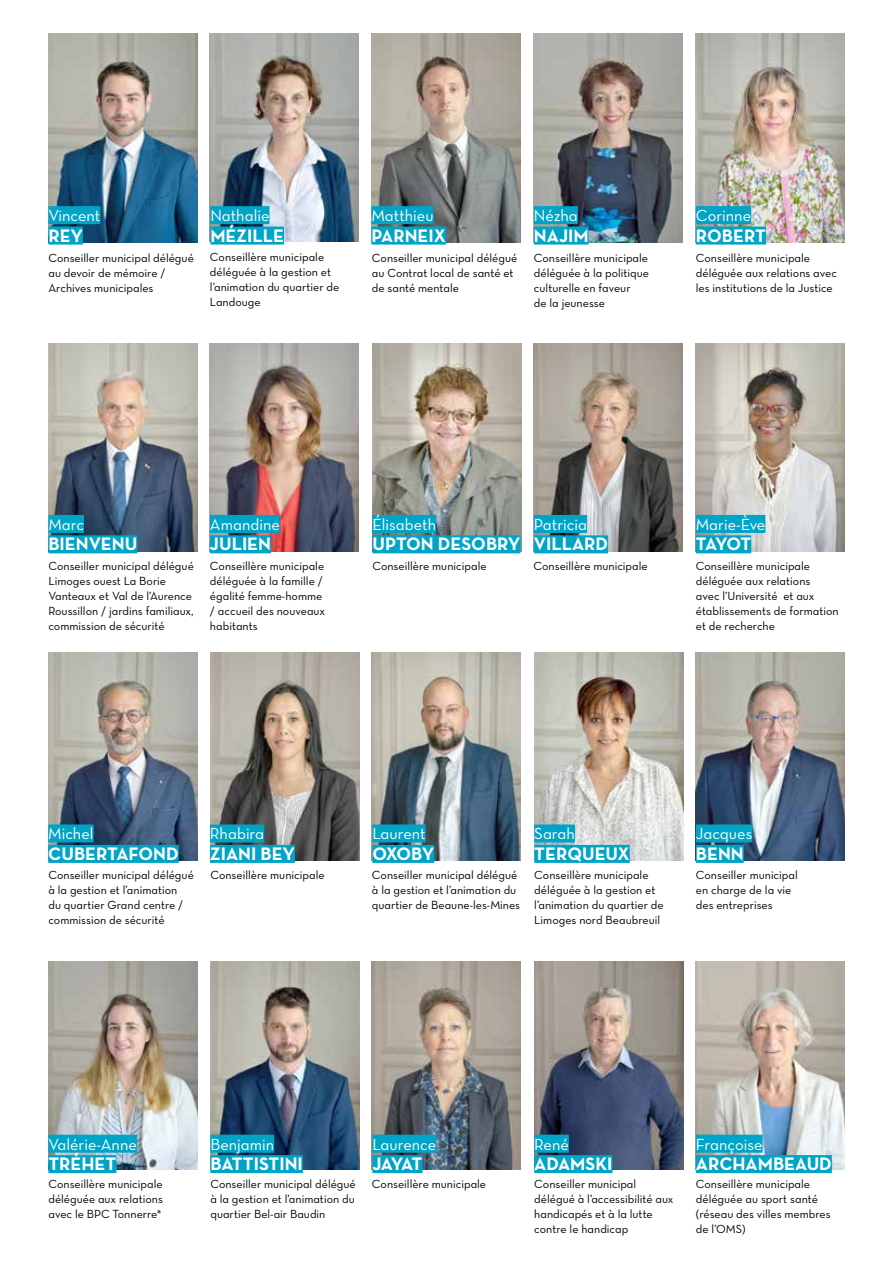
<style>
.page{position:relative;width:893px;height:1263px;background:#fff}
.page>*{position:absolute;margin:0;border:0;box-sizing:border-box;transform-origin:0 0}
.t1{font:700 18.45px "Neutra Text";color:#fff}
.t2{font:16.35px "Neutra Text Book Alt";color:#fff}
.t3{font:12px/15px "Neutra Text Book Alt";color:#000}
</style>
<div class="page">
<img style="left:696px;top:961px;width:149px;height:208px">
<img style="left:534px;top:34px;width:149px;height:208px">
<img style="left:372px;top:34px;width:149px;height:208px">
<img style="left:696px;top:34px;width:149px;height:208px">
<img style="left:696px;top:343px;width:149px;height:208px">
<img style="left:210px;top:652px;width:149px;height:208px">
<img style="left:48px;top:652px;width:149px;height:208px">
<img style="left:372px;top:652px;width:149px;height:208px">
<img style="left:534px;top:652px;width:149px;height:208px">
<img style="left:48px;top:343px;width:149px;height:208px">
<img style="left:210px;top:343px;width:149px;height:208px">
<img style="left:533px;top:343px;width:149px;height:208px">
<img style="left:372px;top:343px;width:149px;height:208px">
<img style="left:48px;top:34px;width:149px;height:208px">
<img style="left:696px;top:652px;width:149px;height:208px">
<img style="left:210px;top:961px;width:149px;height:208px">
<img style="left:48px;top:961px;width:149px;height:208px">
<img style="left:210px;top:33px;width:149px;height:208px">
<img style="left:372px;top:961px;width:149px;height:208px">
<img style="left:534px;top:961px;width:149px;height:208px">
<div style="left:48px;top:515px;width:36px;height:18px;background:#00a4c7"></div>
<div style="left:48px;top:535px;width:89px;height:18px;background:#00a4c7"></div>
<div style="left:210px;top:515px;width:70px;height:18px;background:#00a4c7"></div>
<div style="left:210px;top:535px;width:61px;height:18px;background:#00a4c7"></div>
<div style="left:534px;top:515px;width:53px;height:18px;background:#00a4c7"></div>
<div style="left:534px;top:535px;width:74px;height:18px;background:#00a4c7"></div>
<div style="left:696px;top:515px;width:69px;height:18px;background:#00a4c7"></div>
<div style="left:696px;top:535px;width:55px;height:18px;background:#00a4c7"></div>
<div style="left:48px;top:824px;width:46px;height:18px;background:#00a4c7"></div>
<div style="left:48px;top:845px;width:131px;height:18px;background:#00a4c7"></div>
<div style="left:210px;top:824px;width:54px;height:18px;background:#00a4c7"></div>
<div style="left:210px;top:845px;width:85px;height:18px;background:#00a4c7"></div>
<div style="left:372px;top:824px;width:54px;height:18px;background:#00a4c7"></div>
<div style="left:372px;top:845px;width:62px;height:18px;background:#00a4c7"></div>
<div style="left:534px;top:824px;width:41px;height:18px;background:#00a4c7"></div>
<div style="left:534px;top:845px;width:96px;height:18px;background:#00a4c7"></div>
<div style="left:696px;top:824px;width:56px;height:18px;background:#00a4c7"></div>
<div style="left:696px;top:845px;width:48px;height:18px;background:#00a4c7"></div>
<div style="left:48px;top:1135px;width:89px;height:18px;background:#00a4c7"></div>
<div style="left:48px;top:1155px;width:68px;height:18px;background:#00a4c7"></div>
<div style="left:210px;top:1135px;width:64px;height:18px;background:#00a4c7"></div>
<div style="left:210px;top:1155px;width:93px;height:18px;background:#00a4c7"></div>
<div style="left:372px;top:1135px;width:64px;height:18px;background:#00a4c7"></div>
<div style="left:372px;top:1155px;width:50px;height:18px;background:#00a4c7"></div>
<div style="left:534px;top:1135px;width:35px;height:18px;background:#00a4c7"></div>
<div style="left:534px;top:1155px;width:78px;height:18px;background:#00a4c7"></div>
<div style="left:696px;top:1135px;width:67px;height:18px;background:#00a4c7"></div>
<div style="left:696px;top:1155px;width:136px;height:18px;background:#00a4c7"></div>
<div style="left:48px;top:206px;width:52px;height:18px;background:#00a4c7"></div>
<div style="left:48px;top:227px;width:35px;height:18px;background:#00a4c7"></div>
<div style="left:210px;top:206px;width:59px;height:18px;background:#00a4c7"></div>
<div style="left:210px;top:227px;width:74px;height:18px;background:#00a4c7"></div>
<div style="left:372px;top:206px;width:62px;height:18px;background:#00a4c7"></div>
<div style="left:372px;top:227px;width:74px;height:18px;background:#00a4c7"></div>
<div style="left:534px;top:206px;width:44px;height:18px;background:#00a4c7"></div>
<div style="left:534px;top:227px;width:55px;height:18px;background:#00a4c7"></div>
<div style="left:696px;top:206px;width:55px;height:18px;background:#00a4c7"></div>
<div style="left:696px;top:227px;width:70px;height:18px;background:#00a4c7"></div>
<div style="left:373px;top:515px;width:63px;height:18px;background:#00a4c7"></div>
<div style="left:373px;top:535px;width:147px;height:18px;background:#00a4c7"></div>
<h2 class="t2" style="left:48px;top:206px;width:54px">Vincent</h2>
<h1 class="t1" style="left:48px;top:224px;width:36px">REY</h1>
<p class="t3" style="left:48px;top:250px;width:147px">Conseiller municipal délégué au devoir de mémoire /<br>Archives municipales</p>
<h2 class="t2" style="left:210px;top:206px;width:61px">Nathalie</h2>
<h1 class="t1" style="left:210px;top:224px;width:75px">MÉZILLE</h1>
<p class="t3" style="left:210px;top:249px;width:131px">Conseillère municipale déléguée à la gestion et l’animation du quartier de<br>Landouge</p>
<h2 class="t2" style="left:372px;top:206px;width:64px">Matthieu</h2>
<h1 class="t1" style="left:372px;top:224px;width:76px">PARNEIX</h1>
<h2 class="t2" style="left:534px;top:206px;width:45px">Nézha</h2>
<h1 class="t1" style="left:534px;top:224px;width:56px">NAJIM</h1>
<h2 class="t2" style="left:696px;top:206px;width:57px">Corinne</h2>
<h1 class="t1" style="left:696px;top:224px;width:72px">ROBERT</h1>
<p class="t3" style="left:372px;top:250px;width:147px">Conseiller municipal délégué au Contrat local de santé et de santé mentale</p>
<p class="t3" style="left:696px;top:250px;width:143px">Conseillère municipale déléguée aux relations avec les institutions de la Justice</p>
<p class="t3" style="left:534px;top:250px;width:117px">Conseillère municipale déléguée à la politique culturelle en faveur<br>de la jeunesse</p>
<h2 class="t2" style="left:48px;top:514px;width:37px">Marc</h2>
<h1 class="t1" style="left:48px;top:533px;width:90px">BIENVENU</h1>
<h2 class="t2" style="left:210px;top:514px;width:71px">Amandine</h2>
<h1 class="t1" style="left:210px;top:533px;width:63px">JULIEN</h1>
<h2 class="t2" style="left:373px;top:514px;width:65px">Élisabeth</h2>
<h1 class="t1" style="left:373px;top:533px;width:149px">UPTON DESOBRY</h1>
<h2 class="t2" style="left:534px;top:514px;width:55px">Patricia</h2>
<h1 class="t1" style="left:534px;top:533px;width:76px">VILLARD</h1>
<h2 class="t2" style="left:696px;top:514px;width:71px">Marie-Ève</h2>
<h1 class="t1" style="left:696px;top:533px;width:57px">TAYOT</h1>
<p class="t3" style="left:48px;top:558px;width:147px">Conseiller municipal délégué<br>Limoges ouest La Borie<br>Vanteaux et Val de l’Aurence<br>Roussillon / jardins familiaux, commission de sécurité</p>
<p class="t3" style="left:210px;top:558px;width:117px">Conseillère municipale déléguée à la famille / égalité femme-homme / accueil des nouveaux habitants</p>
<p class="t3" style="left:372px;top:558px;width:116px">Conseillère municipale</p>
<p class="t3" style="left:533px;top:558px;width:116px">Conseillère municipale</p>
<p class="t3" style="left:696px;top:558px;width:144px">Conseillère municipale déléguée aux relations<br>avec l’Université et aux établissements de formation et de recherche</p>
<h2 class="t2" style="left:48px;top:824px;width:47px">Michel</h2>
<h1 class="t1" style="left:48px;top:842px;width:132px">CUBERTAFOND</h1>
<h2 class="t2" style="left:210px;top:824px;width:56px">Rhabira</h2>
<h1 class="t1" style="left:210px;top:842px;width:86px">ZIANI BEY</h1>
<h2 class="t2" style="left:372px;top:824px;width:55px">Laurent</h2>
<h1 class="t1" style="left:372px;top:842px;width:63px">OXOBY</h1>
<h2 class="t2" style="left:534px;top:824px;width:42px">Sarah</h2>
<h1 class="t1" style="left:534px;top:842px;width:97px">TERQUEUX</h1>
<h2 class="t2" style="left:696px;top:824px;width:58px">Jacques</h2>
<h1 class="t1" style="left:696px;top:842px;width:49px">BENN</h1>
<p class="t3" style="left:48px;top:867px;width:147px">Conseiller municipal délégué</p>
<p class="t3" style="left:210px;top:867px;width:116px">Conseillère municipale</p>
<p class="t3" style="left:48px;top:882px;width:136px">à la gestion et l’animation du quartier Grand centre / commission de sécurité</p>
<p class="t3" style="left:372px;top:867px;width:150px">Conseiller municipal délégué à la gestion et l’animation du quartier de Beaune-les-Mines</p>
<p class="t3" style="left:534px;top:867px;width:131px">Conseillère municipale déléguée à la gestion et l’animation du quartier de<br>Limoges nord Beaubreuil</p>
<p class="t3" style="left:696px;top:867px;width:103px">Conseiller municipal en charge de la vie des entreprises</p>
<h2 class="t2" style="left:48px;top:1134px;width:90px">Valérie-Anne</h2>
<h1 class="t1" style="left:48px;top:1152px;width:69px">TRÉHET</h1>
<p class="t3" style="left:48px;top:1176px;width:116px;text-align:justify">Conseillère municipale déléguée aux relations avec le BPC Tonnerre*</p>
<h2 class="t2" style="left:210px;top:1134px;width:65px">Benjamin</h2>
<h1 class="t1" style="left:210px;top:1152px;width:94px">BATTISTINI</h1>
<p class="t3" style="left:210px;top:1176px;width:147px;text-align:justify">Conseiller municipal délégué à la gestion et l’animation du quartier Bel-air Baudin</p>
<h2 class="t2" style="left:372px;top:1134px;width:65px">Laurence</h2>
<h1 class="t1" style="left:372px;top:1152px;width:52px">JAYAT</h1>
<h2 class="t2" style="left:534px;top:1134px;width:36px">René</h2>
<h1 class="t1" style="left:534px;top:1152px;width:80px">ADAMSKI</h1>
<p class="t3" style="left:372px;top:1176px;width:116px">Conseillère municipale</p>
<p class="t3" style="left:534px;top:1176px;width:141px">Conseiller municipal délégué à l’accessibilité aux handicapés et à la lutte contre le handicap</p>
<h2 class="t2" style="left:696px;top:1134px;width:68px">Françoise</h2>
<h1 class="t1" style="left:696px;top:1152px;width:137px">ARCHAMBEAUD</h1>
<p class="t3" style="left:696px;top:1176px;width:136px">Conseillère municipale déléguée au sport santé (réseau des villes membres de l’OMS)</p>
</div>
